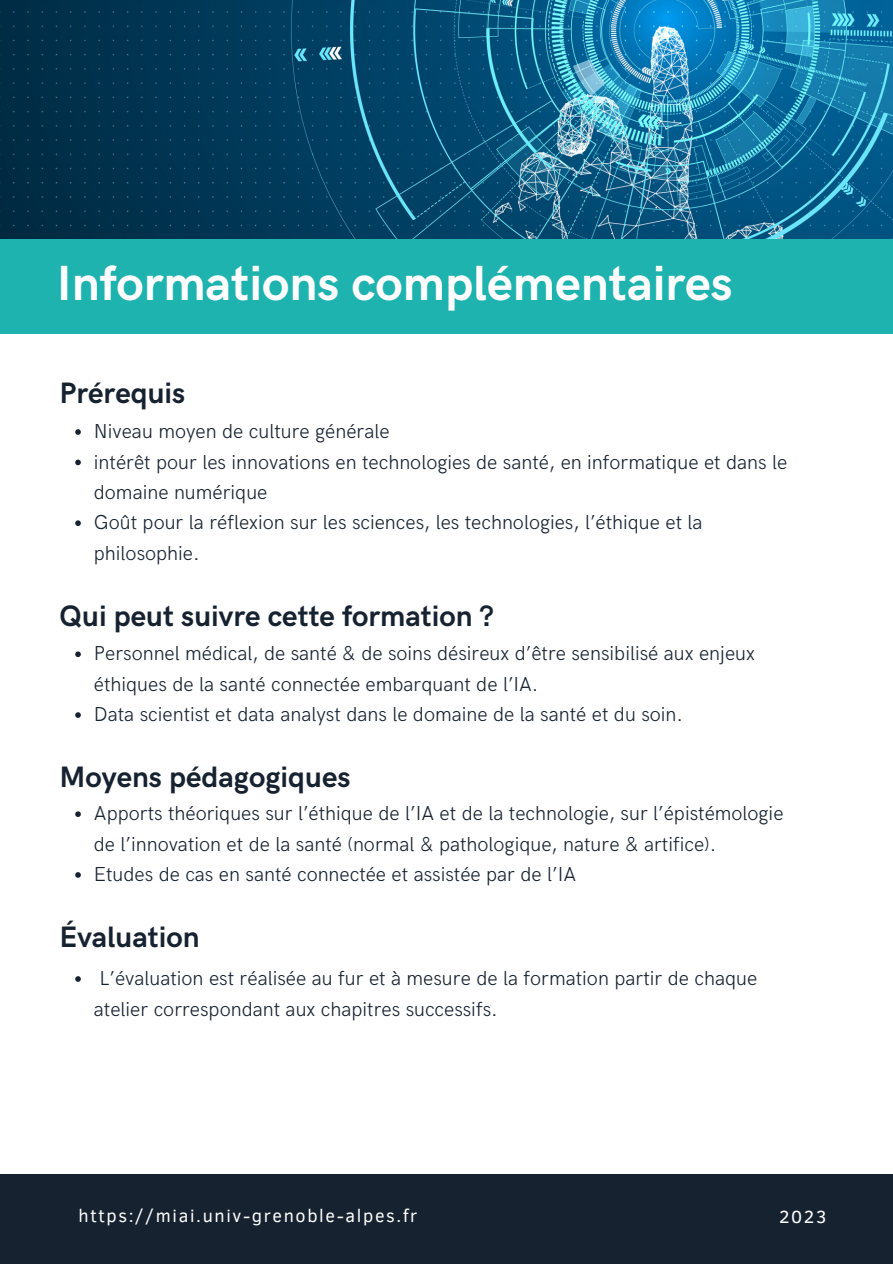
<style>
.page{position:relative;width:893px;height:1264px;background:#fff}
.page>*{position:absolute;margin:0;border:0;box-sizing:border-box;transform-origin:0 0}
.t1{font:700 49.5px "HK Grotesk";color:#fff}
.t2{font:700 29.55px "HK Grotesk";color:#172230}
.t3{font:300 20.25px/30.3px "HK Grotesk";color:#172230}
.t4{font:18px "Clear Sans";letter-spacing:.09em;color:#fff}
</style>
<div class="page">
<img style="left:0;top:0;width:892px;height:239px">
<svg style="left:75px;top:429px;width:6px;height:6px"></svg>
<svg style="left:75px;top:459px;width:6px;height:6px"></svg>
<svg style="left:75px;top:520px;width:6px;height:6px"></svg>
<div style="left:0;top:239px;width:892px;height:94px;background:#1eb3af"></div>
<svg style="left:75px;top:811px;width:6px;height:6px"></svg>
<svg style="left:75px;top:872px;width:6px;height:5px"></svg>
<svg style="left:75px;top:976px;width:6px;height:5px"></svg>
<div style="left:0;top:1174px;width:892px;height:89px;background:#172230"></div>
<svg style="left:75px;top:651px;width:6px;height:6px"></svg>
<svg style="left:75px;top:712px;width:6px;height:6px"></svg>
<p class="t1" style="left:57px;top:255px;width:677px">Informations complémentaires</p>
<p class="t2" style="left:59px;top:377px;width:127px">Prérequis</p>
<h1 class="t3" style="left:94px;top:417px;width:297px">Niveau moyen de culture générale</h1>
<h2 class="t3" style="left:94px;top:447px;width:694px">intérêt pour les innovations en technologies de santé, en informatique et dans le domaine numérique</h2>
<p class="t3" style="left:94px;top:508px;width:610px">Goût pour la réflexion sur les sciences, les technologies, l’éthique et la philosophie.</p>
<p class="t2" style="left:59px;top:599px;width:436px">Qui peut suivre cette formation ?</p>
<p class="t3" style="left:94px;top:639px;width:662px">Personnel médical, de santé &amp; de soins désireux d’être sensibilisé aux enjeux éthiques de la santé connectée embarquant de l’IA.</p>
<p class="t3" style="left:94px;top:700px;width:590px">Data scientist et data analyst dans le domaine de la santé et du soin.</p>
<p class="t2" style="left:59px;top:760px;width:293px">Moyens pédagogiques</p>
<h2 class="t3" style="left:94px;top:799px;width:691px">Apports théoriques sur l’éthique de l’IA et de la technologie, sur l’épistémologie de l’innovation et de la santé (normal &amp; pathologique, nature &amp; artifice).</h2>
<p class="t3" style="left:94px;top:859px;width:484px">Etudes de cas en santé connectée et assistée par de l’IA</p>
<p class="t2" style="left:59px;top:920px;width:141px">Évaluation</p>
<h2 class="t3" style="left:94px;top:963px;width:664px">L’évaluation est réalisée au fur et à mesure de la formation partir de chaque atelier correspondant aux chapitres successifs.</h2>
<h2 class="t4" style="left:79px;top:1202px;width:340px">https://miai.univ-grenoble-alpes.fr</h2>
<p class="t4" style="left:779px;top:1203px;width:49px">2023</p>
</div>
